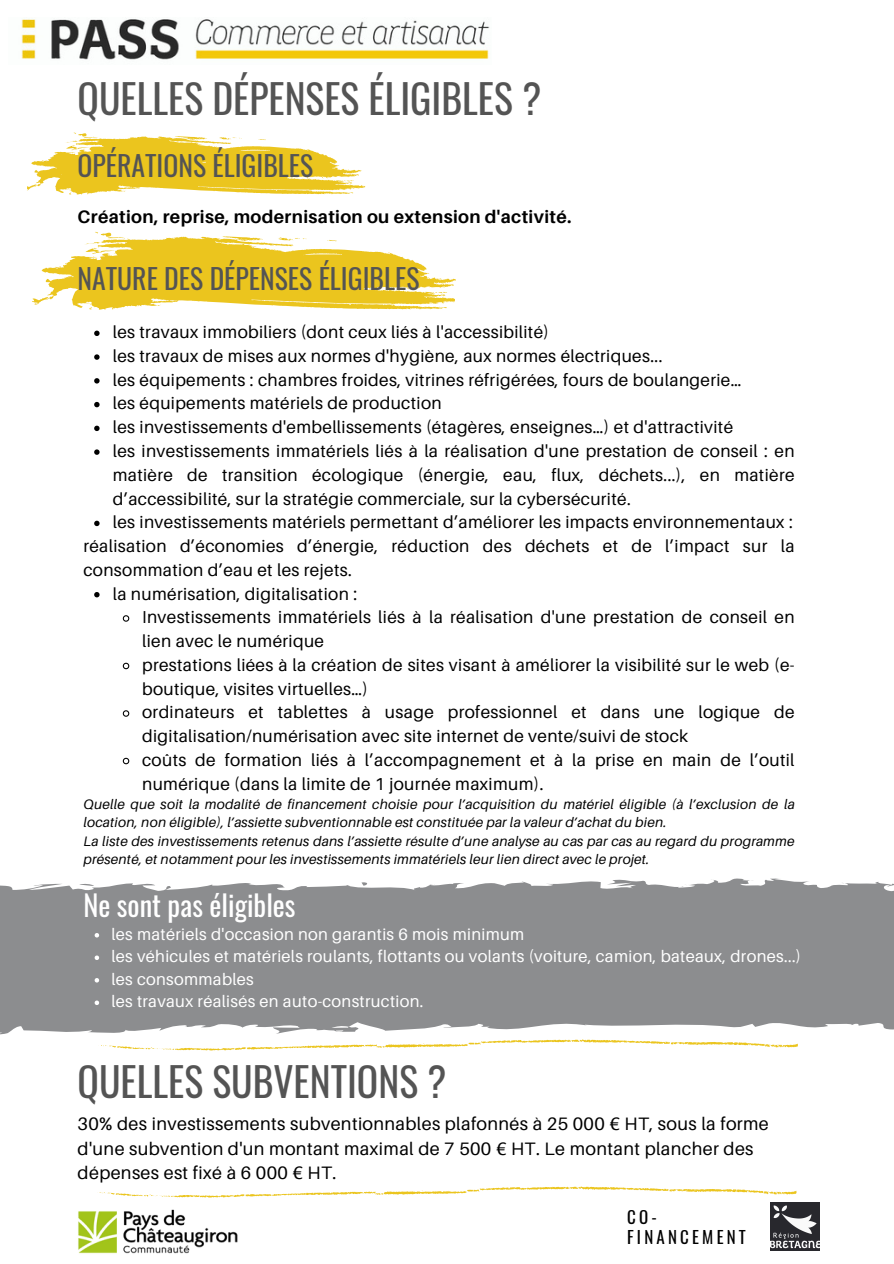
<style>
.page{position:relative;width:894px;height:1264px;background:#fff}
.page>*{position:absolute;margin:0;border:0;box-sizing:border-box;transform-origin:0 0}
.t1{font:39.75px "Oswald";color:#545454}
.t2{font:28.5px "Oswald";color:#fff}
.t3{font:27.75px "Oswald";color:#545454}
.t4{font:18px/24.8px "Aileron";letter-spacing:.02em;color:#000}
.t5{font:700 18px "Aileron";letter-spacing:.02em;color:#000}
.t6{font:17.25px/23.7px "Aileron";letter-spacing:.02em;color:#000}
.t7{font:16.95px/20.5px "Oswald";letter-spacing:.19em;color:#000}
.t8{font:16.5px "Aileron";letter-spacing:.02em;color:#fff}
.t9{font:italic 13.65px/18.3px "Aileron";letter-spacing:.02em;color:#000}
</style>
<div class="page">
<svg style="left:27px;top:132px;width:339px;height:63px"></svg>
<div style="left:0;top:878px;width:893px;height:147px;background:#8c8d8f"></div>
<svg style="left:95px;top:933px;width:4px;height:4px"></svg>
<svg style="left:95px;top:955px;width:4px;height:5px"></svg>
<svg style="left:95px;top:978px;width:4px;height:4px"></svg>
<svg style="left:95px;top:1000px;width:4px;height:5px"></svg>
<svg style="left:101px;top:1039px;width:696px;height:11px"></svg>
<svg style="left:94px;top:330px;width:5px;height:6px"></svg>
<svg style="left:94px;top:354px;width:5px;height:6px"></svg>
<svg style="left:94px;top:378px;width:5px;height:5px"></svg>
<svg style="left:94px;top:402px;width:5px;height:5px"></svg>
<svg style="left:94px;top:425px;width:5px;height:6px"></svg>
<svg style="left:94px;top:449px;width:5px;height:6px"></svg>
<svg style="left:94px;top:520px;width:5px;height:6px"></svg>
<svg style="left:94px;top:592px;width:5px;height:5px"></svg>
<svg style="left:122px;top:615px;width:8px;height:7px"></svg>
<svg style="left:122px;top:662px;width:8px;height:8px"></svg>
<svg style="left:122px;top:710px;width:8px;height:7px"></svg>
<svg style="left:122px;top:757px;width:8px;height:8px"></svg>
<svg style="left:32px;top:231px;width:424px;height:79px"></svg>
<img style="left:21px;top:19px;width:469px;height:41px">
<img style="left:770px;top:1202px;width:49px;height:48px">
<img style="left:78px;top:1209px;width:160px;height:45px">
<svg style="left:99px;top:1186px;width:697px;height:11px"></svg>
<p class="t1" style="left:77px;top:68px;width:465px">QUELLES DÉPENSES ÉLIGIBLES ?</p>
<p class="t3" style="left:77px;top:144px;width:237px">OPÉRATIONS ÉLIGIBLES</p>
<h1 class="t5" style="left:77px;top:206px;width:495px">Création, reprise, modernisation ou extension d'activité.</h1>
<p class="t3" style="left:77px;top:257px;width:343px">NATURE DES DÉPENSES ÉLIGIBLES</p>
<p class="t6" style="left:113px;top:320px;width:437px">les travaux immobiliers (dont ceux liés à l'accessibilité)</p>
<p class="t6" style="left:113px;top:344px;width:551px">les travaux de mises aux normes d'hygiène, aux normes électriques...</p>
<p class="t6" style="left:113px;top:367px;width:630px">les équipements : chambres froides, vitrines réfrigérées, fours de boulangerie…</p>
<p class="t6" style="left:113px;top:391px;width:330px">les équipements matériels de production</p>
<p class="t6" style="left:113px;top:415px;width:621px">les investissements d'embellissements (étagères, enseignes…) et d'attractivité</p>
<h6 class="t6" style="left:113px;top:439px;width:683px;text-align:justify">les investissements immatériels liés à la réalisation d'une prestation de conseil : en matière de transition écologique (énergie, eau, flux, déchets...), en matière d’accessibilité, sur la stratégie commerciale, sur la cybersécurité.</h6>
<p class="t6" style="left:113px;top:510px;width:681px">les investissements matériels permettant d’améliorer les impacts environnementaux :</p>
<p class="t6" style="left:83px;top:534px;width:712px">réalisation d’économies d’énergie, réduction des déchets et de l’impact sur la consommation d’eau et les rejets.</p>
<p class="t6" style="left:113px;top:581px;width:246px">la numérisation, digitalisation :</p>
<p class="t6" style="left:142px;top:605px;width:653px">Investissements immatériels liés à la réalisation d'une prestation de conseil en lien avec le numérique</p>
<p class="t6" style="left:142px;top:652px;width:653px">prestations liées à la création de sites visant à améliorer la visibilité sur le web (e&shy;boutique, visites virtuelles…)</p>
<p class="t6" style="left:142px;top:700px;width:653px">ordinateurs et tablettes à usage professionnel et dans une logique de digitalisation/numérisation avec site internet de vente/suivi de stock</p>
<p class="t6" style="left:142px;top:747px;width:653px">coûts de formation liés à l’accompagnement et à la prise en main de l’outil numérique (dans la limite de 1 journée maximum).</p>
<h3 class="t9" style="left:83px;top:795px;width:712px">Quelle que soit la modalité de financement choisie pour l’acquisition du matériel éligible (à l’exclusion de la location, non éligible), l’assiette subventionnable est constituée par la valeur d’achat du bien.</h3>
<p class="t9" style="left:83px;top:831px;width:712px">La liste des investissements retenus dans l’assiette résulte d’une analyse au cas par cas au regard du programme présenté, et notamment pour les investissements immatériels leur lien direct avec le projet.</p>
<h2 class="t2" style="left:83px;top:882px;width:214px">Ne sont pas éligibles</h2>
<h5 class="t8" style="left:111px;top:923px;width:414px">les matériels d'occasion non garantis 6 mois minimum</h5>
<p class="t8" style="left:111px;top:946px;width:691px">les véhicules et matériels roulants, flottants ou volants (voiture, camion, bateaux, drones...)</p>
<h2 class="t8" style="left:111px;top:968px;width:144px">les consommables</h2>
<p class="t8" style="left:111px;top:991px;width:313px">les travaux réalisés en auto-construction.</p>
<p class="t1" style="left:77px;top:1050px;width:370px">QUELLES SUBVENTIONS ?</p>
<p class="t4" style="left:78px;top:1110px;width:692px">30% des investissements subventionnables plafonnés à 25 000 € HT, sous la forme d'une subvention d'un montant maximal de 7 500 € HT. Le montant plancher des dépenses est fixé à 6 000 € HT.</p>
<h1 class="t7" style="left:627px;top:1205px;width:120px">CO-<br>FINANCEMENT</h1>
</div>
